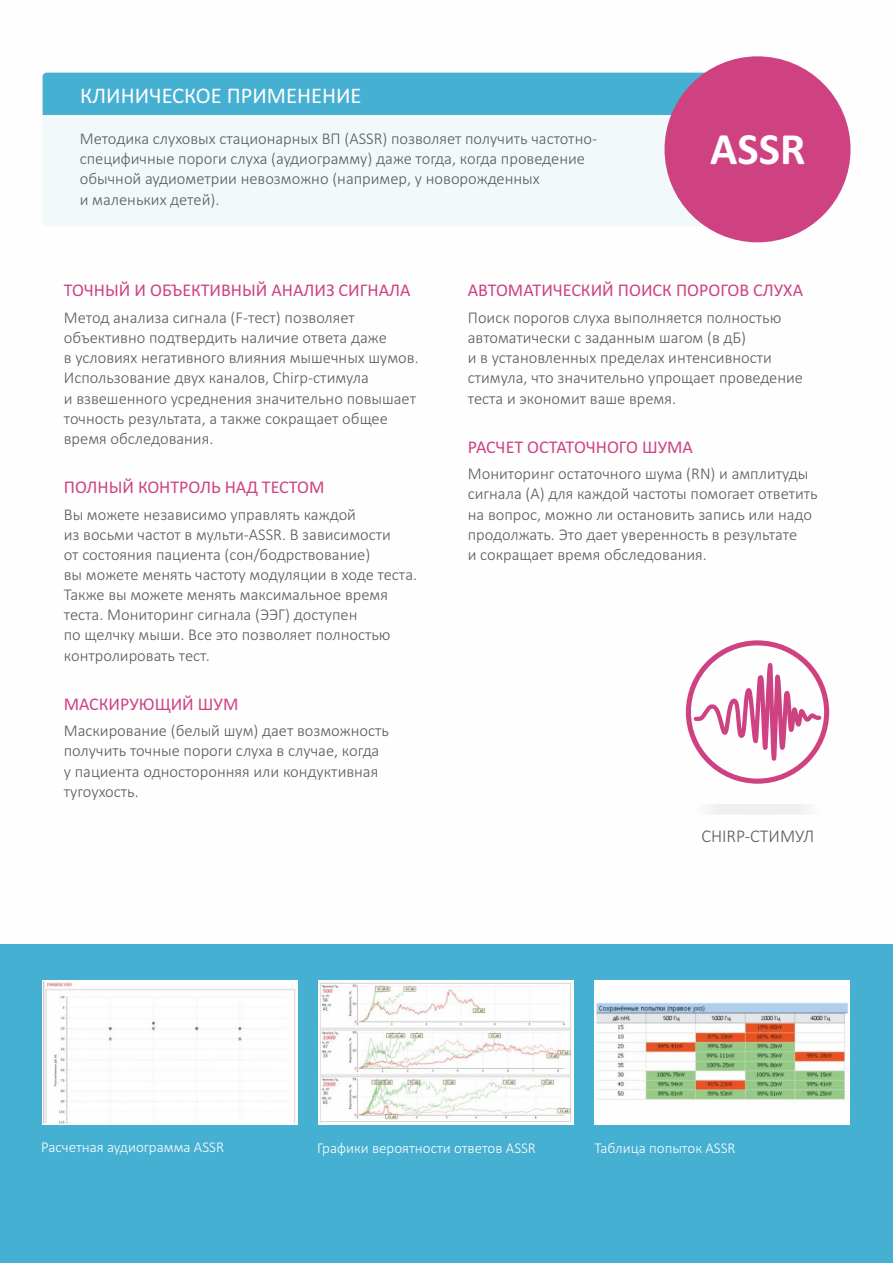
<style>
.page{position:relative;width:893px;height:1263px;background:#fff}
.page>*{position:absolute;margin:0;border:0;box-sizing:border-box;transform-origin:0 0}
.t1{font:700 45px "Calibri";color:#fefefe}
.t2{font:22.5px "Calibri";color:#fefefe}
.t3{font:18px "Calibri";color:#ce4282}
.t4{font:300 18px "Calibri";color:#5b5b5b}
.t5{font:300 16.5px/20.1px "Calibri";color:#5b5b5b}
.t6{font:300 15px "Calibri";color:#fefefe}
</style>
<div class="page">
<div style="left:0;top:944px;width:893px;height:319px;background:#46b0d2"></div>
<div style="left:43px;top:73px;width:660px;height:42px;background:#46b0d2"></div>
<div style="left:43px;top:115px;width:661px;height:111px;background:#f2f9fb"></div>
<div style="left:664px;top:56px;width:186px;height:186px;background:#ce4282;border-radius:50%"></div>
<div style="left:42px;top:981px;width:256px;height:143px;background:#fefefe"></div>
<img style="left:318px;top:981px;width:256px;height:143px">
<img style="left:594px;top:981px;width:255px;height:143px">
<svg style="left:686px;top:640px;width:143px;height:144px"></svg>
<h2 class="t2" style="left:80px;top:86px;width:283px">КЛИНИЧЕСКОЕ ПРИМЕНЕНИЕ</h2>
<p class="t5" style="left:80px;top:130px;width:519px">Методика слуховых стационарных ВП (ASSR) позволяет получить частотно&shy;специфичные пороги слуха (аудиограмму) даже тогда, когда проведение обычной аудиометрии невозможно (например, у новорожденных<br>и маленьких детей).</p>
<h1 class="t1" style="left:710px;top:130px;width:97px">ASSR</h1>
<p class="t3" style="left:64px;top:283px;width:348px">ТОЧНЫЙ И ОБЪЕКТИВНЫЙ АНАЛИЗ СИГНАЛА</p>
<p class="t5" style="left:64px;top:309px;width:356px">Метод анализа сигнала (F-тест) позволяет объективно подтвердить наличие ответа даже<br>в условиях негативного влияния мышечных шумов.<br>Использование двух каналов, Chirp-стимула<br>и взвешенного усреднения значительно повышает точность результата, а также сокращает общее время обследования.</p>
<p class="t3" style="left:64px;top:479px;width:262px">ПОЛНЫЙ КОНТРОЛЬ НАД ТЕСТОМ</p>
<p class="t5" style="left:64px;top:505px;width:355px">Вы можете независимо управлять каждой<br>из восьми частот в мульти-ASSR. В зависимости<br>от состояния пациента (сон/бодрствование)<br>вы можете менять частоту модуляции в ходе теста.<br>Также вы можете менять максимальное время теста. Мониторинг сигнала (ЭЭГ) доступен<br>по щелчку мыши. Все это позволяет полностью контролировать тест.</p>
<p class="t3" style="left:64px;top:696px;width:176px">МАСКИРУЮЩИЙ ШУМ</p>
<p class="t5" style="left:64px;top:722px;width:327px">Маскирование (белый шум) дает возможность получить точные пороги слуха в случае, когда у пациента односторонняя или кондуктивная тугоухость.</p>
<p class="t3" style="left:468px;top:283px;width:337px">АВТОМАТИЧЕСКИЙ ПОИСК ПОРОГОВ СЛУХА</p>
<p class="t5" style="left:468px;top:309px;width:337px">Поиск порогов слуха выполняется полностью автоматически с заданным шагом (в дБ)<br>и в установленных пределах интенсивности стимула, что значительно упрощает проведение теста и экономит ваше время.</p>
<p class="t3" style="left:468px;top:439px;width:227px">РАСЧЕТ ОСТАТОЧНОГО ШУМА</p>
<p class="t5" style="left:468px;top:465px;width:351px">Мониторинг остаточного шума (RN) и амплитуды сигнала (A) для каждой частоты помогает ответить на вопрос, можно ли остановить запись или надо продолжать. Это дает уверенность в результате<br>и сокращает время обследования.</p>
<p class="t4" style="left:701px;top:828px;width:114px">CHIRP-СТИМУЛ</p>
<p class="t6" style="left:41px;top:1141px;width:184px">Расчетная аудиограмма ASSR</p>
<p class="t6" style="left:317px;top:1141px;width:220px">Графики вероятности ответов ASSR</p>
<p class="t6" style="left:594px;top:1141px;width:143px">Таблица попыток ASSR</p>
</div>
